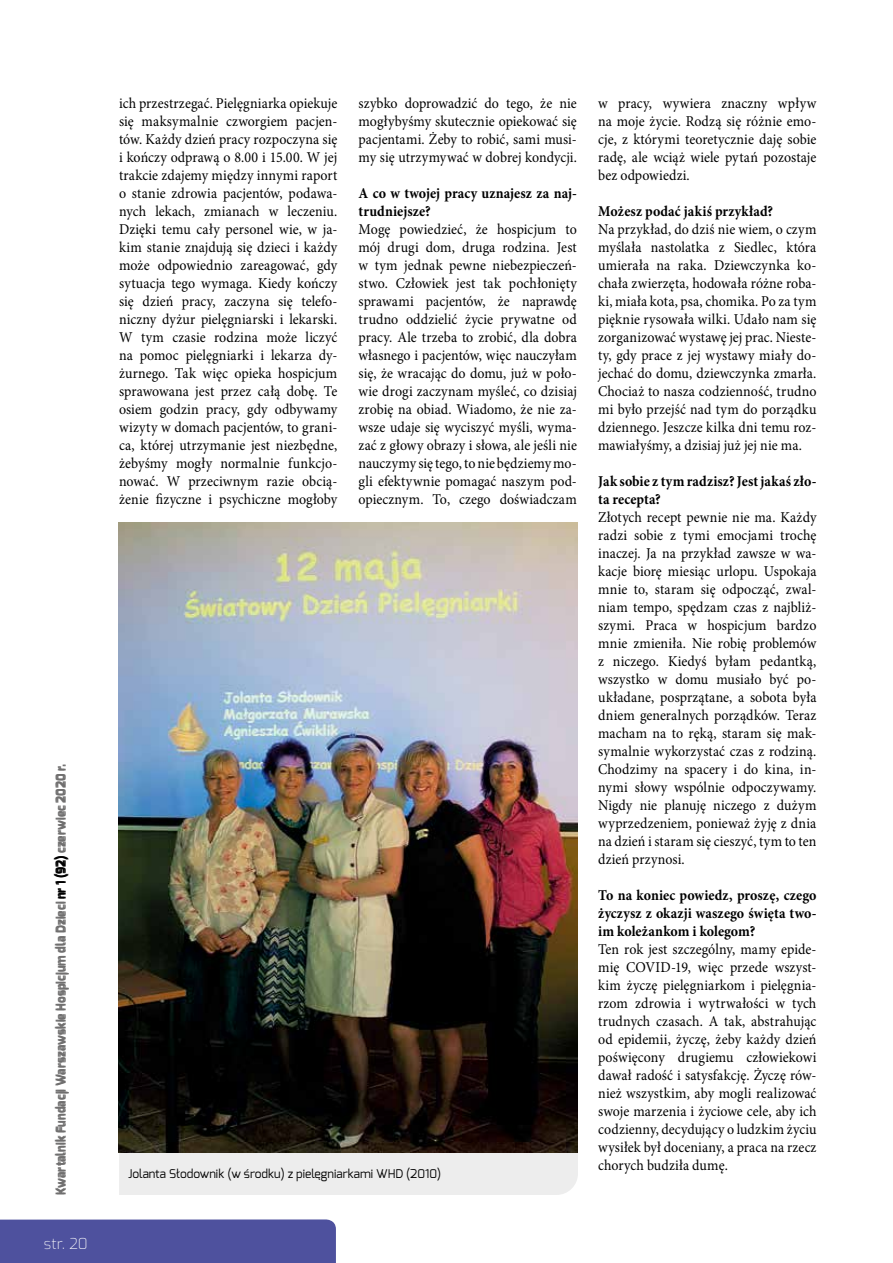
<style>
.page{position:relative;width:893px;height:1263px;background:#fff}
.page>*{position:absolute;margin:0;border:0;box-sizing:border-box;transform-origin:0 0}
.t1{font:15px/18px "Minion Pro";letter-spacing:.005em;color:#000;text-align:justify;scale:.93 1}
.t2{font:700 15px/18px "Minion Pro";letter-spacing:.005em;color:#000;scale:.93 1}
.t3{font:200 15px "Exo";color:#fff}
.t4{font:700 12px "Exo";color:#706f6f}
.t5{font:12px "Exo";color:#000}
.s1{color:#000}
</style>
<div class="page">
<div style="left:0;top:1219px;width:336px;height:44px;background:#4e519e"></div>
<div style="left:119px;top:1152px;width:459px;height:43px;background:#ededed"></div>
<img style="left:119px;top:522px;width:459px;height:630px">
<p class="t4" style="left:52px;top:1195px;width:432px;rotate:-90deg">Kwartalnik Fundacji Warszawskie Hospicjum dla Dzieci <span class="s1">nr 1 (92)</span> czerwiec 2020 r.</p>
<p class="t4" style="left:54px;top:1195px;width:432px;rotate:-90deg">Kwartalnik Fundacji Warszawskie Hospicjum dla Dzieci <span class="s1">nr 1 (92)</span> czerwiec 2020 r.</p>
<p class="t3" style="left:44px;top:1232px;width:45px">str. 20</p>
<p class="t1" style="left:119px;top:94px;width:236px">ich przestrzegać. Pielęgniarka opiekuje się maksymalnie czworgiem pacjen&shy;tów. Każdy dzień pracy rozpoczyna się i kończy odprawą o 8.00 i 15.00. W jej trakcie zdajemy między innymi raport o stanie zdrowia pacjentów, podawa&shy;nych lekach, zmianach w leczeniu.<br>Dzięki temu cały personel wie, w ja&shy;kim stanie znajdują się dzieci i każdy może odpowiednio zareagować, gdy sytuacja tego wymaga. Kiedy kończy się dzień pracy, zaczyna się telefo&shy;niczny dyżur pielęgniarski i lekarski.<br>W tym czasie rodzina może liczyć na pomoc pielęgniarki i lekarza dy&shy;żurnego. Tak więc opieka hospicjum sprawowana jest przez całą dobę. Te osiem godzin pracy, gdy odbywamy wizyty w domach pacjentów, to grani&shy;ca, której utrzymanie jest niezbędne, żebyśmy mogły normalnie funkcjo&shy;nować. W przeciwnym razie obcią&shy;żenie fizyczne i psychiczne mogłoby</p>
<p class="t1" style="left:359px;top:94px;width:236px">szybko doprowadzić do tego, że nie mogłybyśmy skutecznie opiekować się pacjentami. Żeby to robić, sami musi&shy;my się utrzymywać w dobrej kondycji.</p>
<p class="t2" style="left:359px;top:184px;width:236px">A co w twojej pracy uznajesz za naj&shy;trudniejsze?</p>
<p class="t1" style="left:359px;top:220px;width:236px">Mogę powiedzieć, że hospicjum to mój drugi dom, druga rodzina. Jest w tym jednak pewne niebezpieczeń&shy;stwo. Człowiek jest tak pochłonięty sprawami pacjentów, że naprawdę trudno oddzielić życie prywatne od pracy. Ale trzeba to zrobić, dla dobra własnego i pacjentów, więc nauczyłam się, że wracając do domu, już w poło&shy;wie drogi zaczynam myśleć, co dzisiaj zrobię na obiad. Wiadomo, że nie za&shy;wsze udaje się wyciszyć myśli, wyma&shy;zać z głowy obrazy i słowa, ale jeśli nie nauczymy się tego, to nie będziemy mo&shy;gli efektywnie pomagać naszym pod&shy;opiecznym. To, czego doświadczam</p>
<p class="t5" style="left:128px;top:1166px;width:315px">Jolanta Słodownik (w środku) z pielęgniarkami WHD (2010)</p>
<p class="t1" style="left:598px;top:94px;width:236px">w pracy, wywiera znaczny wpływ na moje życie. Rodzą się różnie emo&shy;cje, z którymi teoretycznie daję sobie radę, ale wciąż wiele pytań pozostaje bez odpowiedzi.</p>
<p class="t2" style="left:598px;top:202px;width:190px">Możesz podać jakiś przykład?</p>
<p class="t1" style="left:598px;top:220px;width:236px">Na przykład, do dziś nie wiem, o czym myślała nastolatka z Siedlec, która umierała na raka. Dziewczynka ko&shy;chała zwierzęta, hodowała różne roba&shy;ki, miała kota, psa, chomika. Po za tym pięknie rysowała wilki. Udało nam się zorganizować wystawę jej prac. Nieste&shy;ty, gdy prace z jej wystawy miały do&shy;jechać do domu, dziewczynka zmarła.<br>Chociaż to nasza codzienność, trudno mi było przejść nad tym do porządku dziennego. Jeszcze kilka dni temu roz&shy;mawiałyśmy, a dzisiaj już jej nie ma.</p>
<p class="t2" style="left:598px;top:472px;width:236px">Jak sobie z tym radzisz? Jest jakaś zło&shy;ta recepta?</p>
<p class="t1" style="left:598px;top:508px;width:236px">Złotych recept pewnie nie ma. Każdy radzi sobie z tymi emocjami trochę inaczej. Ja na przykład zawsze w wa&shy;kacje biorę miesiąc urlopu. Uspokaja mnie to, staram się odpocząć, zwal&shy;niam tempo, spędzam czas z najbliż&shy;szymi. Praca w hospicjum bardzo mnie zmieniła. Nie robię problemów z niczego. Kiedyś byłam pedantką, wszystko w domu musiało być po&shy;układane, posprzątane, a sobota była dniem generalnych porządków. Teraz macham na to ręką, staram się mak&shy;symalnie wykorzystać czas z rodziną.<br>Chodzimy na spacery i do kina, in&shy;nymi słowy wspólnie odpoczywamy.<br>Nigdy nie planuję niczego z dużym wyprzedzeniem, ponieważ żyję z dnia na dzień i staram się cieszyć, tym to ten dzień przynosi.</p>
<p class="t2" style="left:598px;top:886px;width:236px;text-align:justify">To na koniec powiedz, proszę, czego życzysz z okazji waszego święta two&shy;im koleżankom i kolegom?</p>
<p class="t1" style="left:598px;top:940px;width:236px">Ten rok jest szczególny, mamy epide&shy;mię COVID-19, więc przede wszyst&shy;kim życzę pielęgniarkom i pielęgnia&shy;rzom zdrowia i wytrwałości w tych trudnych czasach. A tak, abstrahując od epidemii, życzę, żeby każdy dzień poświęcony drugiemu człowiekowi dawał radość i satysfakcję. Życzę rów&shy;nież wszystkim, aby mogli realizować swoje marzenia i życiowe cele, aby ich codzienny, decydujący o ludzkim życiu wysiłek był doceniany, a praca na rzecz chorych budziła dumę.</p>
</div>
